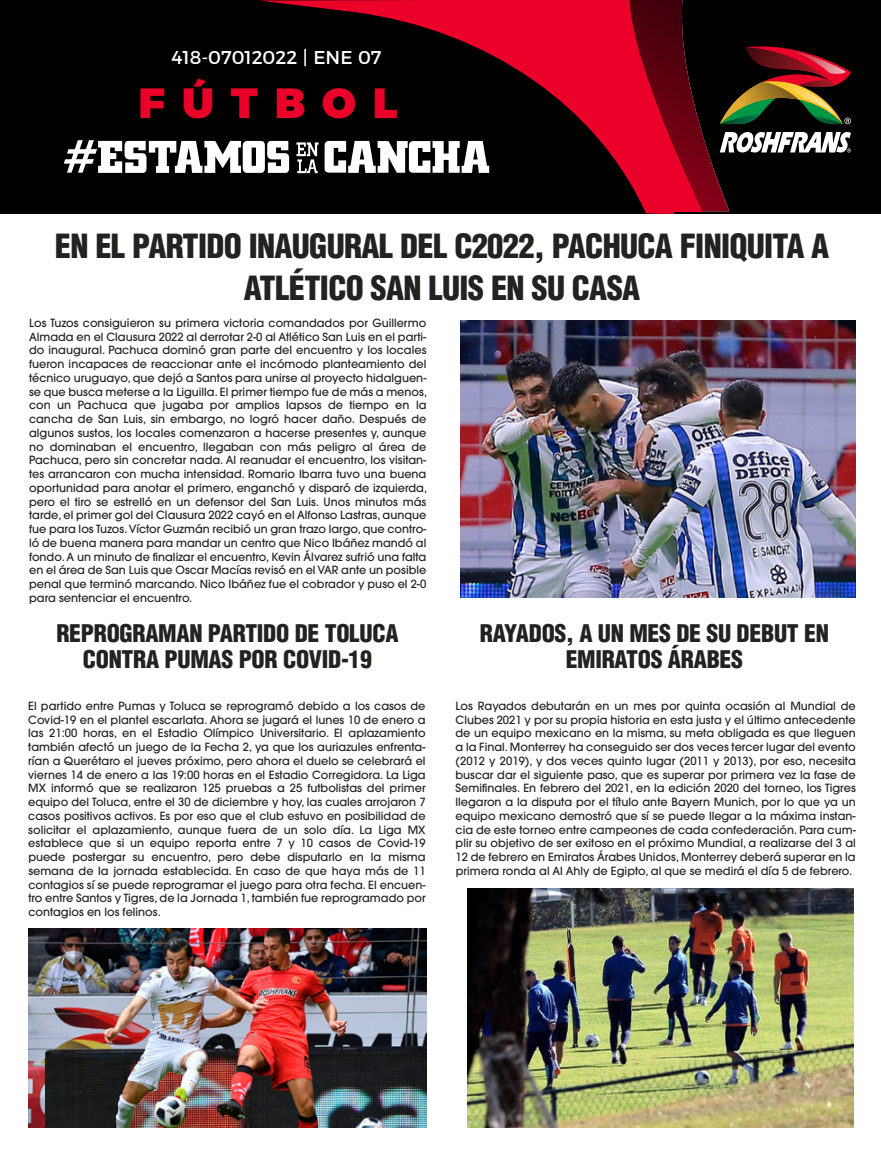
<style>
.page{position:relative;width:881px;height:1156px;background:#fff}
.page>*{position:absolute;margin:0;border:0;box-sizing:border-box;transform-origin:0 0}
.t1{font:900 42.12px "Montserrat";letter-spacing:.4em;color:#ea0029}
.t2{font:900 condensed 32.5px/41.2px "Helvetica";letter-spacing:-.02em;color:#222221;text-align:center}
.t3{font:900 condensed 23.75px/26.2px "Helvetica";letter-spacing:-.015em;color:#222221;text-align:center}
.t4{font:18.62px "Montserrat";color:#fff}
.t5{font:500 11.25px/13.8px "Avant Garde";color:#222221;text-align:justify}
</style>
<div class="page">
<div style="left:0;top:0;width:880px;height:214px;background:#000"></div>
<svg style="left:674px;top:0;width:176px;height:211px"></svg>
<svg style="left:259px;top:0;width:415px;height:214px"></svg>
<svg style="left:64px;top:140px;width:225px;height:33px"></svg>
<svg style="left:324px;top:141px;width:165px;height:32px"></svg>
<svg style="left:296px;top:142px;width:22px;height:31px"></svg>
<img style="left:460px;top:320px;width:395px;height:277px">
<img style="left:467px;top:888px;width:386px;height:239px">
<img style="left:29px;top:928px;width:397px;height:199px">
<h3 class="t4" style="left:171px;top:42px;width:211px">418-07012022 | ENE 07</h3>
<h1 class="t1" style="left:138px;top:68px;width:260px">FÚTBOL</h1>
<h2 class="t2" style="left:55px;top:225px;width:775px">EN EL PARTIDO INAUGURAL DEL C2022, PACHUCA FINIQUITA A<br>ATLÉTICO SAN LUIS EN SU CASA</h2>
<p class="t5" style="left:29px;top:316px;width:399px">Los Tuzos consiguieron su primera victoria comandados por Guillermo Almada en el Clausura 2022 al derrotar 2-0 al Atlético San Luis en el parti&shy;do inaugural. Pachuca dominó gran parte del encuentro y los locales fueron incapaces de reaccionar ante el incómodo planteamiento del técnico uruguayo, que dejó a Santos para unirse al proyecto hidalguen&shy;se que busca meterse a la Liguilla. El primer tiempo fue de más a menos, con un Pachuca que jugaba por amplios lapsos de tiempo en la cancha de San Luis, sin embargo, no logró hacer daño. Después de algunos sustos, los locales comenzaron a hacerse presentes y, aunque no dominaban el encuentro, llegaban con más peligro al área de Pachuca, pero sin concretar nada. Al reanudar el encuentro, los visitan&shy;tes arrancaron con mucha intensidad. Romario Ibarra tuvo una buena oportunidad para anotar el primero, enganchó y disparó de izquierda, pero el tiro se estrelló en un defensor del San Luis. Unos minutos más tarde, el primer gol del Clausura 2022 cayó en el Alfonso Lastras, aunque fue para los Tuzos. Víctor Guzmán recibió un gran trazo largo, que contro&shy;ló de buena manera para mandar un centro que Nico Ibáñez mandó al fondo. A un minuto de finalizar el encuentro, Kevin Álvarez sufrió una falta en el área de San Luis que Oscar Macías revisó en el VAR ante un posible penal que terminó marcando. Nico Ibáñez fue el cobrador y puso el 2-0 para sentenciar el encuentro.</p>
<h3 class="t3" style="left:56px;top:619px;width:343px">REPROGRAMAN PARTIDO DE TOLUCA<br>CONTRA PUMAS POR COVID-19</h3>
<p class="t5" style="left:28px;top:699px;width:399px">El partido entre Pumas y Toluca se reprogramó debido a los casos de Covid-19 en el plantel escarlata. Ahora se jugará el lunes 10 de enero a las 21:00 horas, en el Estadio Olímpico Universitario. El aplazamiento también afectó un juego de la Fecha 2, ya que los auriazules enfrenta&shy;rían a Querétaro el jueves próximo, pero ahora el duelo se celebrará el viernes 14 de enero a las 19:00 horas en el Estadio Corregidora. La Liga MX informó que se realizaron 125 pruebas a 25 futbolistas del primer equipo del Toluca, entre el 30 de diciembre y hoy, las cuales arrojaron 7 casos positivos activos. Es por eso que el club estuvo en posibilidad de solicitar el aplazamiento, aunque fuera de un solo día. La Liga MX establece que si un equipo reporta entre 7 y 10 casos de Covid-19 puede postergar su encuentro, pero debe disputarlo en la misma semana de la jornada establecida. En caso de que haya más de 11 contagios sí se puede reprogramar el juego para otra fecha. El encuen&shy;tro entre Santos y Tigres, de la Jornada 1, también fue reprogramado por contagios en los felinos.</p>
<h3 class="t3" style="left:479px;top:619px;width:350px">RAYADOS, A UN MES DE SU DEBUT EN<br>EMIRATOS ÁRABES</h3>
<p class="t5" style="left:455px;top:699px;width:401px">Los Rayados debutarán en un mes por quinta ocasión al Mundial de Clubes 2021 y por su propia historia en esta justa y el último antecedente de un equipo mexicano en la misma, su meta obligada es que lleguen a la Final. Monterrey ha conseguido ser dos veces tercer lugar del evento (2012 y 2019), y dos veces quinto lugar (2011 y 2013), por eso, necesita buscar dar el siguiente paso, que es superar por primera vez la fase de Semifinales. En febrero del 2021, en la edición 2020 del torneo, los Tigres llegaron a la disputa por el título ante Bayern Munich, por lo que ya un equipo mexicano demostró que sí se puede llegar a la máxima instan&shy;cia de este torneo entre campeones de cada confederación. Para cum&shy;plir su objetivo de ser exitoso en el próximo Mundial, a realizarse del 3 al 12 de febrero en Emiratos Árabes Unidos, Monterrey deberá superar en la primera ronda al Al Ahly de Egipto, al que se medirá el día 5 de febrero.</p>
</div>
